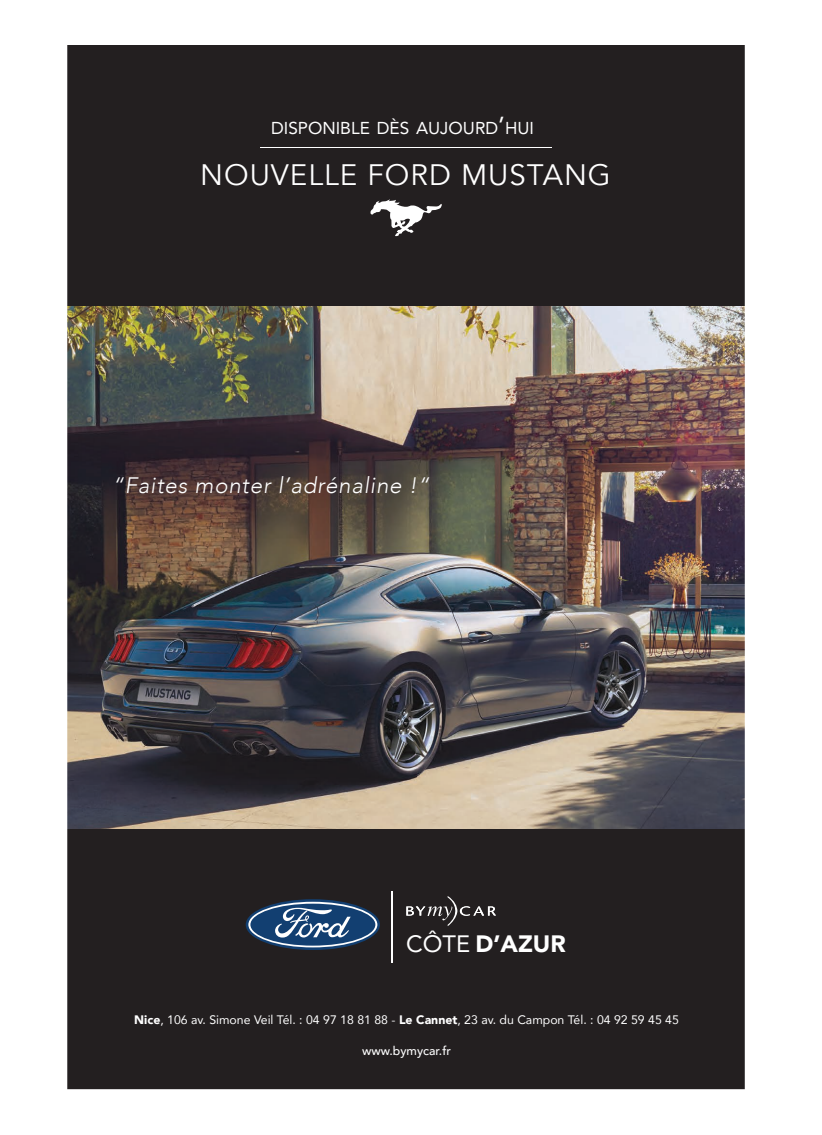
<style>
.page{position:relative;width:822px;height:1135px;background:#fff}
.page>*{position:absolute;margin:0;border:0;box-sizing:border-box;transform-origin:0 0}
.t1{font:29.5px "Avenir";letter-spacing:.035em;color:#fff}
.t2{font:900 23.7px "Avenir";color:#fff}
.t3{font:italic 300 22.3px "Avenir";letter-spacing:.035em;color:#fff}
.t4{font:17.2px "Avenir";color:#fff}
.t5{font:12.3px "Avenir";color:#fff}
.t6{font:500 12.3px "Avenir";color:#fff}
.s1{font-size:24.6px}
.s2{font-weight:400}
.s3{font-weight:900}
</style>
<div class="page">
<img style="left:67px;top:45px;width:678px;height:1045px">
<hr style="left:260px;top:147px;width:291px;height:1px;background:#fff">
<svg style="left:370px;top:199px;width:72px;height:37px"></svg>
<svg style="left:246px;top:899px;width:134px;height:50px"></svg>
<svg style="left:248px;top:901px;width:129px;height:46px"></svg>
<div style="left:250px;top:903px;width:125px;height:42px;background:#123f71;border-radius:50%"></div>
<svg style="left:275px;top:907px;width:75px;height:30px"></svg>
<hr style="left:392px;top:891px;width:1px;height:71px;background:#fff">
<svg style="left:406px;top:895px;width:90px;height:31px;background:#3d393a"></svg>
<h3 class="t4" style="left:271px;top:114px;width:264px">DISPONIBLE DÈS AUJOURD<span class="s1">’</span>HUI</h3>
<h1 class="t1" style="left:200px;top:158px;width:412px">NOUVELLE FORD MUSTANG</h1>
<h3 class="t3" style="left:112px;top:472px;width:318px">“Faites monter l’adrénaline !“</h3>
<h2 class="t2" style="left:406px;top:923px;width:161px"><span class="s2">CÔTE</span> D’AZUR</h2>
<p class="t5" style="left:134px;top:1010px;width:546px"><span class="s3">Nice</span>, 106 av. Simone Veil Tél. : 04 97 18 81 88 - <span class="s3">Le Cannet</span>, 23 av. du Campon Tél. : 04 92 59 45 45</p>
<p class="t6" style="left:362px;top:1039px;width:90px">www.bymycar.fr</p>
</div>
